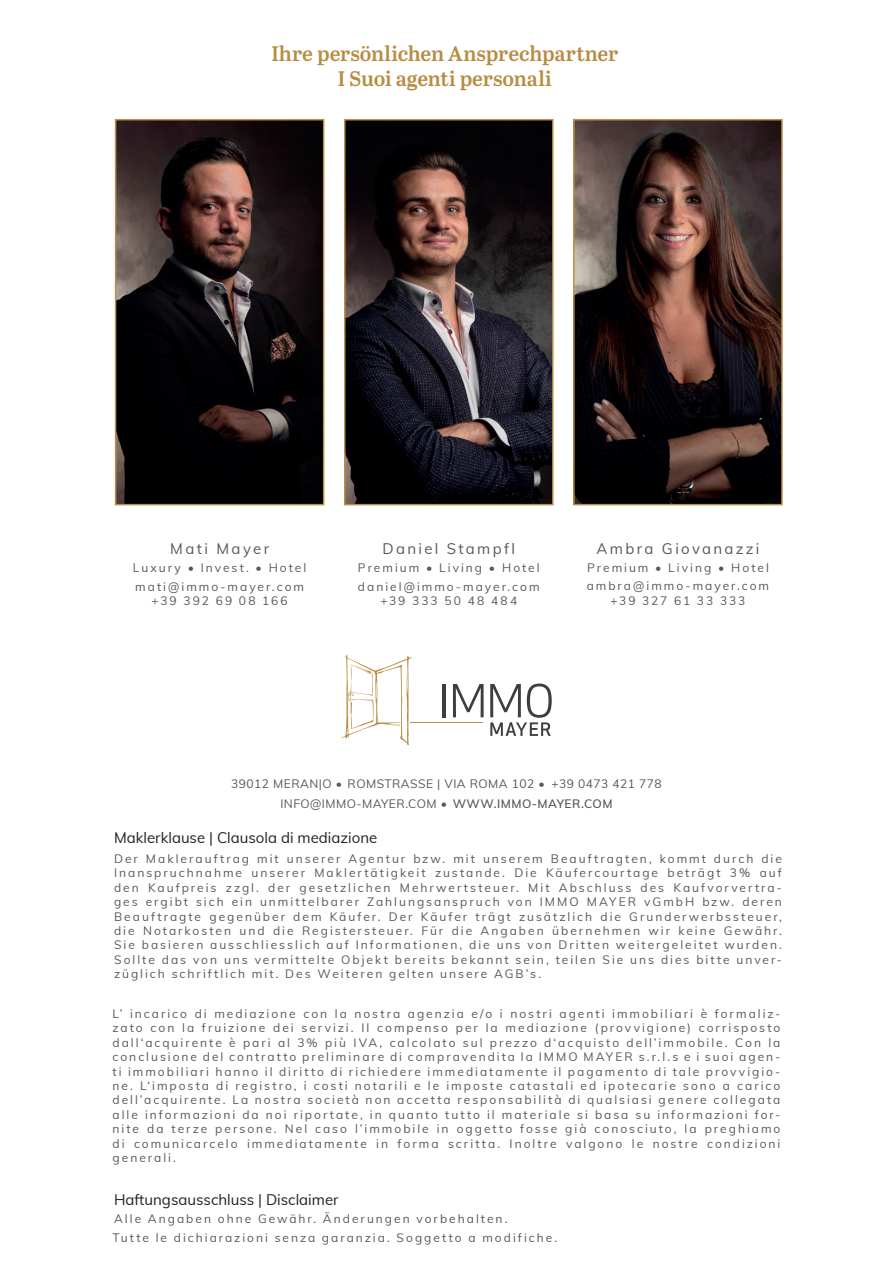
<style>
.page{position:relative;width:893px;height:1263px;background:#fff}
.page>*{position:absolute;margin:0;border:0;box-sizing:border-box;transform-origin:0 0}
.t1{font:600 21px/25.2px "Abril Text";letter-spacing:-.005em;color:#b78c42;text-align:center}
.t2{font:15px "Muli";color:#231f20}
.t3{font:15px "Muli";letter-spacing:.155em;color:#57585a}
.t4{font:12px/14.4px "Muli";letter-spacing:.165em;color:#57585a}
.t5{font:12px/20px "Muli";letter-spacing:.04em;color:#57585a;text-align:center}
.s1{font-weight:600}
</style>
<div class="page">
<svg style="left:453px;top:684px;width:31px;height:33px"></svg>
<hr style="left:442px;top:684px;width:3px;height:33px;background:#3e3e3c">
<svg style="left:490px;top:683px;width:62px;height:53px"></svg>
<hr style="left:411px;top:722px;width:72px;height:1px;background:#ba8f48">
<svg style="left:341px;top:654px;width:71px;height:91px"></svg>
<img style="left:347px;top:122px;width:204px;height:380px">
<div style="left:344px;top:119px;width:210px;height:386px;border:2px solid #ba8f48"></div>
<img style="left:118px;top:122px;width:203px;height:380px">
<div style="left:115px;top:119px;width:209px;height:386px;border:2px solid #ba8f48"></div>
<img style="left:576px;top:122px;width:204px;height:380px">
<div style="left:573px;top:119px;width:210px;height:386px;border:2px solid #ba8f48"></div>
<h1 class="t1" style="left:271px;top:40px;width:348px">Ihre persönlichen Ansprechpartner<br>I Suoi agenti personali</h1>
<p class="t3" style="left:170px;top:537px;width:100px">Mati Mayer</p>
<p class="t4" style="left:133px;top:558px;width:175px;line-height:18.6px">Luxury • Invest. • Hotel mati@immo-mayer.com</p>
<p class="t4" style="left:152px;top:593px;width:138px">+39 392 69 08 166</p>
<p class="t3" style="left:382px;top:537px;width:134px">Daniel Stampfl</p>
<p class="t4" style="left:358px;top:558px;width:183px;line-height:18.6px">Premium • Living • Hotel daniel@immo-mayer.com</p>
<p class="t4" style="left:380px;top:593px;width:138px">+39 333 50 48 484</p>
<p class="t3" style="left:596px;top:537px;width:165px">Ambra Giovanazzi</p>
<p class="t4" style="left:587px;top:557px;width:184px;line-height:18.6px">Premium • Living • Hotel ambra@immo-mayer.com</p>
<p class="t4" style="left:610px;top:593px;width:137px">+39 327 61 33 333</p>
<p class="t5" style="left:231px;top:773px;width:432px">39012 MERAN|O • ROMSTRASSE | VIA ROMA 102 • +39 0473 421 778<br>INFO@IMMO-MAYER.COM • <span class="s1">WWW.IMMO-MAYER.COM</span></p>
<p class="t2" style="left:114px;top:826px;width:265px">Maklerklause | Clausola di mediazione</p>
<p class="t4" style="left:114px;top:851px;width:669px;text-align:justify">Der Maklerauftrag mit unserer Agentur bzw. mit unserem Beauftragten, kommt durch die Inanspruchnahme unserer Maklertätigkeit zustande. Die Käufercourtage beträgt 3% auf den Kaufpreis zzgl. der gesetzlichen Mehrwertsteuer. Mit Abschluss des Kaufvorvertra&shy;ges ergibt sich ein unmittelbarer Zahlungsanspruch von IMMO MAYER vGmbH bzw. deren Beauftragte gegenüber dem Käufer. Der Käufer trägt zusätzlich die Grunderwerbssteuer, die Notarkosten und die Registersteuer. Für die Angaben übernehmen wir keine Gewähr.<br>Sie basieren ausschliesslich auf Informationen, die uns von Dritten weitergeleitet wurden.<br>Sollte das von uns vermittelte Objekt bereits bekannt sein, teilen Sie uns dies bitte unver&shy;züglich schriftlich mit. Des Weiteren gelten unsere AGB’s.</p>
<p class="t4" style="left:113px;top:1006px;width:669px;text-align:justify">L’ incarico di mediazione con la nostra agenzia e/o i nostri agenti immobiliari è formaliz&shy;zato con la fruizione dei servizi. Il compenso per la mediazione (provvigione) corrisposto dall‘acquirente è pari al 3% più IVA, calcolato sul prezzo d‘acquisto dell’immobile. Con la conclusione del contratto preliminare di compravendita la IMMO MAYER s.r.l.s e i suoi agen&shy;ti immobiliari hanno il diritto di richiedere immediatamente il pagamento di tale provvigio&shy;ne. L‘imposta di registro, i costi notarili e le imposte catastali ed ipotecarie sono a carico dell’acquirente. La nostra società non accetta responsabilità di qualsiasi genere collegata alle informazioni da noi riportate, in quanto tutto il materiale si basa su informazioni for&shy;nite da terze persone. Nel caso l’immobile in oggetto fosse già conosciuto, la preghiamo di comunicarcelo immediatamente in forma scritta. Inoltre valgono le nostre condizioni generali.</p>
<p class="t2" style="left:114px;top:1188px;width:226px">Haftungsausschluss | Disclaimer</p>
<p class="t4" style="left:113px;top:1209px;width:446px;line-height:18.5px">Alle Angaben ohne Gewähr. Änderungen vorbehalten.<br>Tutte le dichiarazioni senza garanzia. Soggetto a modifiche.</p>
</div>
